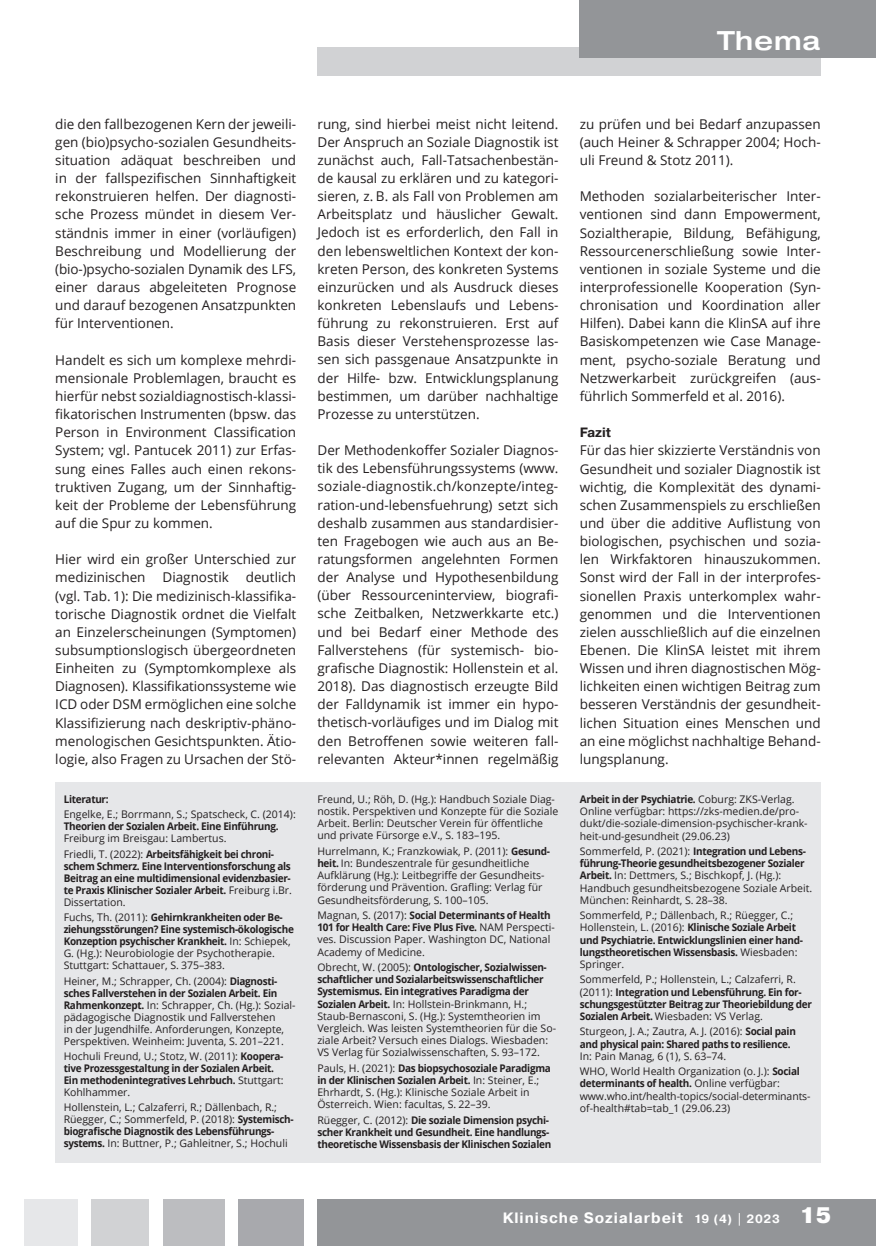
<style>
.page{position:relative;width:876px;height:1246px;background:#fff}
.page>*{position:absolute;margin:0;border:0;box-sizing:border-box;transform-origin:0 0}
.t1{font:500 27px "Pragmatica Ext";letter-spacing:.02em;color:#fff}
.t2{font:700 15px "Pragmatica";letter-spacing:.06em;color:#fff}
.t3{font:13.5px/18.1px "Open Sans";color:#231f20;text-align:justify}
.t4{font:700 13.5px "Pragmatica";color:#231f20}
.t5{font:10.5px/12.1px "Open Sans";color:#231f20}
.t6{font:700 10.5px/12px "Open Sans";letter-spacing:-.03em;color:#231f20;scale:.95 1}
.s1{font-weight:700}
.s2{font-weight:400}
.s3{font-size:12px}
.s4{font-weight:900;font-size:22.5px}
</style>
<div class="page">
<div style="left:317px;top:47px;width:504px;height:29px;background:#d1d2d4"></div>
<div style="left:580px;top:0;width:296px;height:58px;background:#939598"></div>
<div style="left:317px;top:1200px;width:559px;height:46px;background:#939598"></div>
<div style="left:238px;top:1200px;width:66px;height:46px;background:#a8a9ad"></div>
<div style="left:163px;top:1200px;width:62px;height:46px;background:#bcbdc0"></div>
<div style="left:91px;top:1200px;width:58px;height:46px;background:#d1d2d4"></div>
<div style="left:25px;top:1200px;width:53px;height:46px;background:#e6e7e9"></div>
<div style="left:55px;top:782px;width:766px;height:381px;background:#e6e7e9"></div>
<h1 class="t1" style="left:717px;top:24px;width:105px">Thema</h1>
<p class="t3" style="left:55px;top:114px;width:242px">die den fallbezogenen Kern der jeweili&shy;gen (bio)psycho-sozialen Gesundheits&shy;situation adäquat beschreiben und in der fallspezifischen Sinnhaftigkeit rekonstruieren helfen. Der diagnosti&shy;sche Prozess mündet in diesem Ver&shy;ständnis immer in einer (vorläufigen)<br>Beschreibung und Modellierung der (bio-)psycho-sozialen Dynamik des LFS, einer daraus abgeleiteten Prognose und darauf bezogenen Ansatzpunkten für Interventionen.</p>
<p class="t3" style="left:55px;top:350px;width:242px">Handelt es sich um komplexe mehrdi&shy;mensionale Problemlagen, braucht es hierfür nebst sozialdiagnostisch-klassi&shy;fikatorischen Instrumenten (bpsw. das Person in Environment Classification System; vgl. Pantucek 2011) zur Erfas&shy;sung eines Falles auch einen rekons&shy;truktiven Zugang, um der Sinnhaftig&shy;keit der Probleme der Lebensführung auf die Spur zu kommen.</p>
<p class="t3" style="left:55px;top:550px;width:242px">Hier wird ein großer Unterschied zur medizinischen</p>
<p class="t3" style="left:55px;top:568px;width:242px;text-indent:191px">deutlich (vgl. Tab. 1): Die medizinisch-klassifika&shy;torische Diagnostik ordnet die Vielfalt an Einzelerscheinungen (Symptomen) subsumptionslogisch übergeordneten Einheiten zu (Symptomkomplexe als Diagnosen). Klassifikationssysteme wie ICD oder DSM ermöglichen eine solche Klassifizierung nach deskriptiv-phäno&shy;menologischen Gesichtspunkten. Ätio&shy;logie, also Fragen zu Ursachen der Stö-</p>
<p class="t3" style="left:163px;top:568px;width:68px">Diagnostik</p>
<p class="t6" style="left:64px;top:793px;width:49px">Literatur:</p>
<p class="t5" style="left:64px;top:808px;width:234px">Engelke, E.; Borrmann, S.; Spatscheck, C. (2014):</p>
<p class="t6" style="left:64px;top:820px;width:228px">Theorien der Sozialen Arbeit. Eine Einführung.</p>
<p class="t5" style="left:64px;top:830px;width:212px;line-height:15.5px">Freiburg im Breisgau: Lambertus.<br>Friedli, T. (2022): <span class="s1">Arbeitsfähigkeit bei chroni-</span></p>
<p class="t6" style="left:64px;top:860px;width:242px;text-align:justify">schem Schmerz. Eine Interventionsforschung als Beitrag an eine multidimensional evidenzbasier&shy;te Praxis Klinischer Sozialer Arbeit. <span class="s2">Freiburg i.Br.<br>Dissertation.</span></p>
<p class="t6" style="left:64px;top:911px;width:244px"><span class="s2">Fuchs, Th. (2011):</span> Gehirnkrankheiten oder Be&shy;ziehungsstörungen? Eine systemisch-ökologische Konzeption psychischer Krankheit. <span class="s2">In: Schiepek, G. (Hg.): Neurobiologie der Psychotherapie.<br>Stuttgart: Schattauer, S. 375–383.</span></p>
<p class="t5" style="left:64px;top:974px;width:233px">Heiner, M.; Schrapper, Ch. (2004): <span class="s1">Diagnosti&shy;sches Fallverstehen in der Sozialen Arbeit. Ein Rahmenkonzept.</span> In: Schrapper, Ch. (Hg.): Sozial&shy;pädagogische Diagnostik und Fallverstehen<br>in der Jugendhilfe. Anforderungen, Konzepte, Perspektiven. Weinheim: Juventa, S. 201–221.</p>
<p class="t6" style="left:64px;top:1050px;width:233px"><span class="s2">Hochuli Freund, U.; Stotz, W. (2011):</span> Koopera&shy;tive Prozessgestaltung in der Sozialen Arbeit.<br>Ein methodenintegratives Lehrbuch. <span class="s2">Stuttgart:<br>Kohlhammer.</span></p>
<p class="t5" style="left:64px;top:1101px;width:232px">Hollenstein, L.; Calzaferri, R.; Dällenbach, R.; Rüegger, C.; Sommerfeld, P. (2018): <span class="s1">Systemisch&shy;biografische Diagnostik des Lebensführungs&shy;systems.</span> In: Buttner, P.; Gahleitner, S.; Hochuli</p>
<p class="t3" style="left:317px;top:114px;width:242px">rung, sind hierbei meist nicht leitend.<br>Der Anspruch an Soziale Diagnostik ist zunächst auch, Fall-Tatsachenbestän&shy;de kausal zu erklären und zu kategori&shy;sieren, z. B. als Fall von Problemen am Arbeitsplatz und häuslicher Gewalt.<br>Jedoch ist es erforderlich, den Fall in den lebensweltlichen Kontext der kon&shy;kreten Person, des konkreten Systems einzurücken und als Ausdruck dieses konkreten Lebenslaufs und Lebens&shy;führung zu rekonstruieren. Erst auf Basis dieser Verstehensprozesse las&shy;sen sich passgenaue Ansatzpunkte in der Hilfe- bzw. Entwicklungsplanung bestimmen, um darüber nachhaltige Prozesse zu unterstützen.</p>
<p class="t3" style="left:317px;top:441px;width:242px">Der Methodenkoffer Sozialer Diagnos&shy;tik des Lebensführungssystems (www. soziale-diagnostik.ch/konzepte/integ&shy;ration-und-lebensfuehrung) setzt sich deshalb zusammen aus standardisier&shy;ten Fragebogen wie auch aus an Be&shy;ratungsformen angelehnten Formen der Analyse und Hypothesenbildung (über Ressourceninterview, biografi&shy;sche Zeitbalken, Netzwerkkarte etc.) und bei Bedarf einer Methode des Fallverstehens (für systemisch- bio&shy;grafische Diagnostik: Hollenstein et al.<br>2018). Das diagnostisch erzeugte Bild der Falldynamik ist immer ein hypo&shy;thetisch-vorläufiges und im Dialog mit den Betroffenen sowie weiteren fall&shy;relevanten Akteur*innen regelmäßig</p>
<p class="t5" style="left:317px;top:793px;width:242px">Freund, U.; Röh, D. (Hg.): Handbuch Soziale Diag&shy;nostik. Perspektiven und Konzepte für die Soziale Arbeit. Berlin: Deutscher Verein für öffentliche und private Fürsorge e.V., S. 183–195.</p>
<p class="t5" style="left:317px;top:845px;width:234px">Hurrelmann, K.; Franzkowiak, P. (2011): <span class="s1">Gesund&shy;heit.</span> In: Bundeszentrale für gesundheitliche Aufklärung (Hg.): Leitbegriffe der Gesundheits&shy;förderung und Prävention. Grafling: Verlag für Gesundheitsförderung, S. 100–105.</p>
<p class="t5" style="left:317px;top:909px;width:239px">Magnan, S. (2017): <span class="s1">Social Determinants of Health 101 for Health Care: Five Plus Five.</span> NAM Perspecti&shy;ves. Discussion Paper. Washington DC, National Academy of Medicine.</p>
<p class="t5" style="left:317px;top:961px;width:240px">Obrecht, W. (2005): <span class="s1">Ontologischer, Sozialwissen&shy;schaftlicher und Sozialarbeitswissenschaftlicher Systemismus. Ein integratives Paradigma der Sozialen Arbeit.</span> In: Hollstein-Brinkmann, H.; Staub-Bernasconi, S. (Hg.): Systemtheorien im Vergleich. Was leisten Systemtheorien für die So&shy;ziale Arbeit? Versuch eines Dialogs. Wiesbaden:<br>VS Verlag für Sozialwissenschaften, S. 93–172.</p>
<p class="t5" style="left:317px;top:1061px;width:235px">Pauls, H. (2021): <span class="s1">Das biopsychosoziale Paradigma in der Klinischen Sozialen Arbeit.</span> In: Steiner, E.; Ehrhardt, S. (Hg.): Klinische Soziale Arbeit in Österreich. Wien: facultas, S. 22–39.</p>
<p class="t6" style="left:317px;top:1113px;width:248px"><span class="s2">Rüegger, C. (2012):</span> Die soziale Dimension psychi&shy;scher Krankheit und Gesundheit. Eine handlungs&shy;theoretische Wissensbasis der Klinischen Sozialen</p>
<p class="t3" style="left:580px;top:114px;width:242px">zu prüfen und bei Bedarf anzupassen (auch Heiner &amp; Schrapper 2004; Hoch&shy;uli Freund &amp; Stotz 2011).</p>
<p class="t3" style="left:580px;top:187px;width:242px">Methoden sozialarbeiterischer Inter&shy;ventionen sind dann Empowerment, Sozialtherapie, Bildung, Befähigung, Ressourcenerschließung sowie Inter&shy;ventionen in soziale Systeme und die interprofessionelle Kooperation (Syn&shy;chronisation und Koordination aller Hilfen). Dabei kann die KlinSA auf ihre Basiskompetenzen wie Case Manage&shy;ment, psycho-soziale Beratung und Netzwerkarbeit zurückgreifen (aus&shy;führlich Sommerfeld et al. 2016).</p>
<p class="t4" style="left:580px;top:424px;width:33px">Fazit</p>
<p class="t3" style="left:580px;top:441px;width:242px">Für das hier skizzierte Verständnis von Gesundheit und sozialer Diagnostik ist wichtig, die Komplexität des dynami&shy;schen Zusammenspiels zu erschließen und über die additive Auflistung von biologischen, psychischen und sozia&shy;len Wirkfaktoren hinauszukommen.<br>Sonst wird der Fall in der interprofes&shy;sionellen Praxis unterkomplex wahr&shy;genommen und die Interventionen zielen ausschließlich auf die einzelnen Ebenen. Die KlinSA leistet mit ihrem Wissen und ihren diagnostischen Mög&shy;lichkeiten einen wichtigen Beitrag zum besseren Verständnis der gesundheit&shy;lichen Situation eines Menschen und an eine möglichst nachhaltige Behand&shy;lungsplanung.</p>
<p class="t5" style="left:580px;top:793px;width:229px"><span class="s1">Arbeit in der Psychiatrie.</span> Coburg: ZKS-Verlag.<br>Online verfügbar: https://zks-medien.de/pro&shy;dukt/die-soziale-dimension-psychischer-krank&shy;heit-und-gesundheit (29.06.23)</p>
<p class="t5" style="left:580px;top:845px;width:234px">Sommerfeld, P. (2021): <span class="s1">Integration und Lebens&shy;führung-Theorie gesundheitsbezogener Sozialer Arbeit.</span> In: Dettmers, S.; Bischkopf, J. (Hg.):<br>Handbuch gesundheitsbezogene Soziale Arbeit.<br>München: Reinhardt, S. 28–38.</p>
<p class="t6" style="left:580px;top:909px;width:236px"><span class="s2">Sommerfeld, P.; Dällenbach, R.; Rüegger, C.; Hollenstein, L. (2016):</span> Klinische Soziale Arbeit und Psychiatrie. Entwicklungslinien einer hand&shy;lungstheoretischen Wissensbasis. <span class="s2">Wiesbaden:<br>Springer.</span></p>
<p class="t6" style="left:580px;top:973px;width:246px"><span class="s2">Sommerfeld, P.; Hollenstein, L.; Calzaferri, R. (2011):</span> Integration und Lebensführung. Ein for&shy;schungsgestützter Beitrag zur Theoriebildung der Sozialen Arbeit. <span class="s2">Wiesbaden: VS Verlag.</span></p>
<p class="t6" style="left:580px;top:1025px;width:229px"><span class="s2">Sturgeon, J. A.; Zautra, A. J. (2016):</span> Social pain and physical pain: Shared paths to resilience.</p>
<p class="t5" style="left:580px;top:1048px;width:221px;line-height:15.6px">In: Pain Manag, 6 (1), S. 63–74.<br>WHO, World Health Organization (o. J.): <span class="s1">Social</span></p>
<p class="t5" style="left:580px;top:1077px;width:232px"><span class="s1">determinants of health.</span> Online verfügbar: www.who.int/health-topics/social-determinants&shy;of-health#tab=tab_1 (29.06.23)</p>
<p class="t2" style="left:503px;top:1208px;width:331px">Klinische Sozialarbeit <span class="s3">19 (4) | 2023</span> <span class="s4">15</span></p>
</div>
